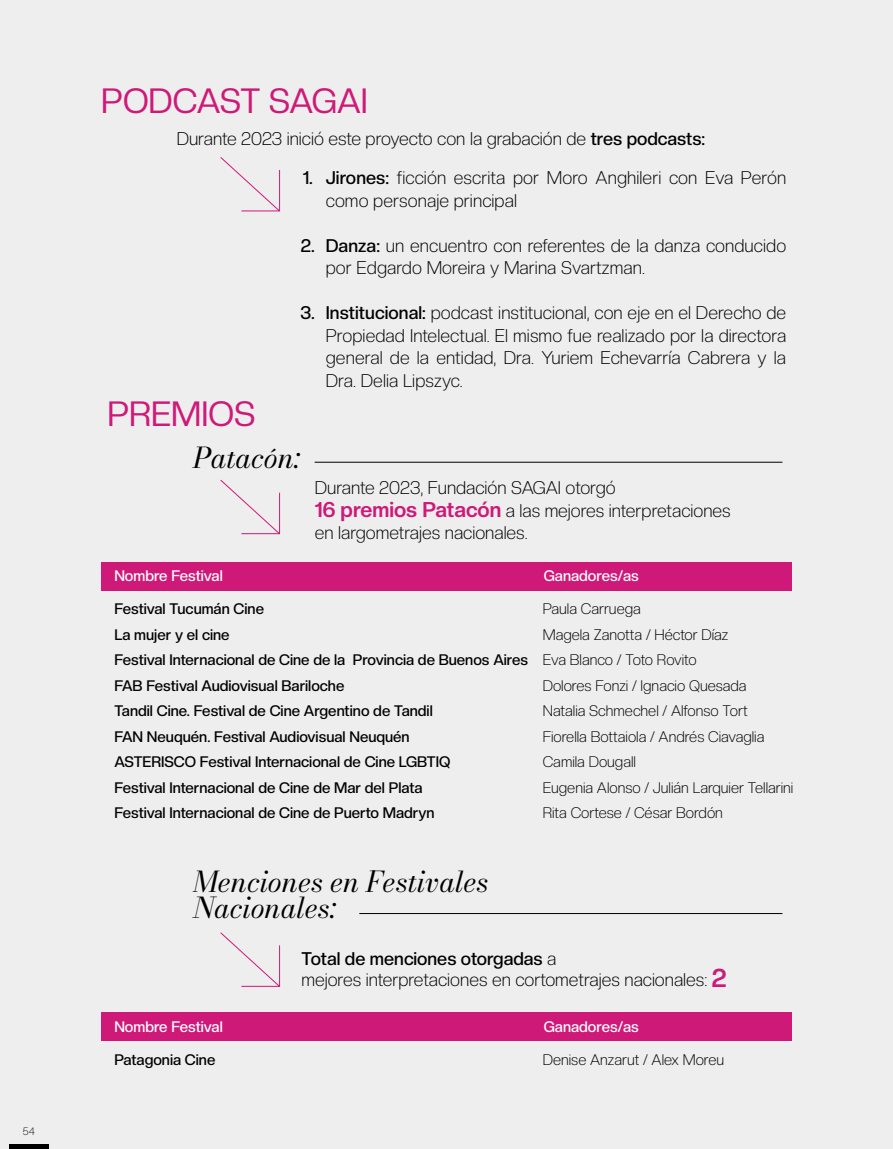
<style>
.page{position:relative;width:893px;height:1149px;background:#fff}
.page>*{position:absolute;margin:0;border:0;box-sizing:border-box;transform-origin:0 0}
.t1{font:34.5px "Creato Display";color:#cf1979}
.t2{font:italic 28.5px/25.5px "Bodoni Moda";color:#000}
.t3{font:300 18px/22.5px "Creato Display";color:#000}
.t4{font:500 18px "Creato Display";color:#020203}
.t5{font:500 15px/25.5px "Creato Display";color:#000}
.t6{font:300 15px/25.5px "Creato Display";color:#000}
.t7{font:500 15px "Creato Display";color:#fff}
.t8{font:300 10.5px "Creato Display";color:#12110c}
.s1{font-weight:500}
.s2{font-weight:700;font-size:21px;color:#cf1979}
.s3{font-weight:700;font-size:25.5px;color:#cf1979}
</style>
<div class="page">
<div style="left:0;top:0;width:893px;height:1148px;background:#e9eae9"></div>
<hr style="left:315px;top:461px;width:467px;height:1px;background:#000">
<div style="left:101px;top:561px;width:691px;height:29px;background:#cf1979"></div>
<hr style="left:359px;top:912px;width:423px;height:1px;background:#000">
<div style="left:101px;top:1011px;width:691px;height:29px;background:#cf1979"></div>
<svg style="left:220px;top:157px;width:60px;height:55px"></svg>
<svg style="left:220px;top:480px;width:60px;height:54px"></svg>
<svg style="left:220px;top:932px;width:60px;height:54px"></svg>
<div style="left:10px;top:1143px;width:39px;height:5px;background:#000"></div>
<p class="t8" style="left:23px;top:1124px;width:14px">54</p>
<h1 class="t1" style="left:101px;top:80px;width:268px">PODCAST SAGAI</h1>
<p class="t3" style="left:326px;top:118px;width:462px;line-height:39.3px;text-indent:-149px">Durante 2023 inició este proyecto con la grabación de <span class="s1">tres podcasts:<br>Jirones:</span> ficción escrita por Moro Anghileri con Eva Perón</p>
<p class="t3" style="left:326px;top:188px;width:193px">como personaje principal</p>
<p class="t3" style="left:326px;top:233px;width:462px"><span class="s1">Danza:</span> un encuentro con referentes de la danza conducido por Edgardo Moreira y Marina Svartzman.</p>
<p class="t3" style="left:326px;top:301px;width:462px;text-align:justify"><span class="s1">Institucional:</span> podcast institucional, con eje en el Derecho de Propiedad Intelectual. El mismo fue realizado por la directora general de la entidad, Dra. Yuriem Echevarría Cabrera y la Dra. Delia Lipszyc.</p>
<p class="t4" style="left:303px;top:167px;width:12px">1.</p>
<p class="t4" style="left:301px;top:234px;width:15px">2.</p>
<p class="t4" style="left:301px;top:301px;width:16px">3.</p>
<h1 class="t1" style="left:107px;top:393px;width:149px">PREMIOS</h1>
<h2 class="t2" style="left:193px;top:445px;width:108px">Patacón:</h2>
<p class="t3" style="left:315px;top:476px;width:417px">Durante 2023, Fundación SAGAI otorgó<br><span class="s2">16 premios Patacón</span> a las mejores interpretaciones en largometrajes nacionales.</p>
<p class="t7" style="left:114px;top:566px;width:110px">Nombre Festival</p>
<p class="t7" style="left:544px;top:566px;width:96px">Ganadores/as</p>
<p class="t5" style="left:114px;top:595px;width:415px">Festival Tucumán Cine<br>La mujer y el cine<br>Festival Internacional de Cine de la Provincia de Buenos Aires FAB Festival Audiovisual Bariloche<br>Tandil Cine. Festival de Cine Argentino de Tandil<br>FAN Neuquén. Festival Audiovisual Neuquén<br>ASTERISCO Festival Internacional de Cine LGBTIQ<br>Festival Internacional de Cine de Mar del Plata<br>Festival Internacional de Cine de Puerto Madryn</p>
<p class="t6" style="left:543px;top:595px;width:252px">Paula Carruega<br>Magela Zanotta / Héctor Díaz<br>Eva Blanco / Toto Rovito<br>Dolores Fonzi / Ignacio Quesada<br>Natalia Schmechel / Alfonso Tort<br>Fiorella Bottaiola / Andrés Ciavaglia<br>Camila Dougall<br>Eugenia Alonso / Julián Larquier Tellarini<br>Rita Cortese / César Bordón</p>
<h2 class="t2" style="left:193px;top:868px;width:296px">Menciones en Festivales<br>Nacionales:</h2>
<p class="t3" style="left:301px;top:947px;width:427px;line-height:21px"><span class="s1">Total de menciones otorgadas</span> a<br>mejores interpretaciones en cortometrajes nacionales: <span class="s3">2</span></p>
<p class="t7" style="left:114px;top:1017px;width:110px">Nombre Festival</p>
<p class="t7" style="left:544px;top:1017px;width:96px">Ganadores/as</p>
<p class="t5" style="left:114px;top:1046px;width:103px">Patagonia Cine</p>
<p class="t6" style="left:543px;top:1046px;width:183px">Denise Anzarut / Alex Moreu</p>
</div>
